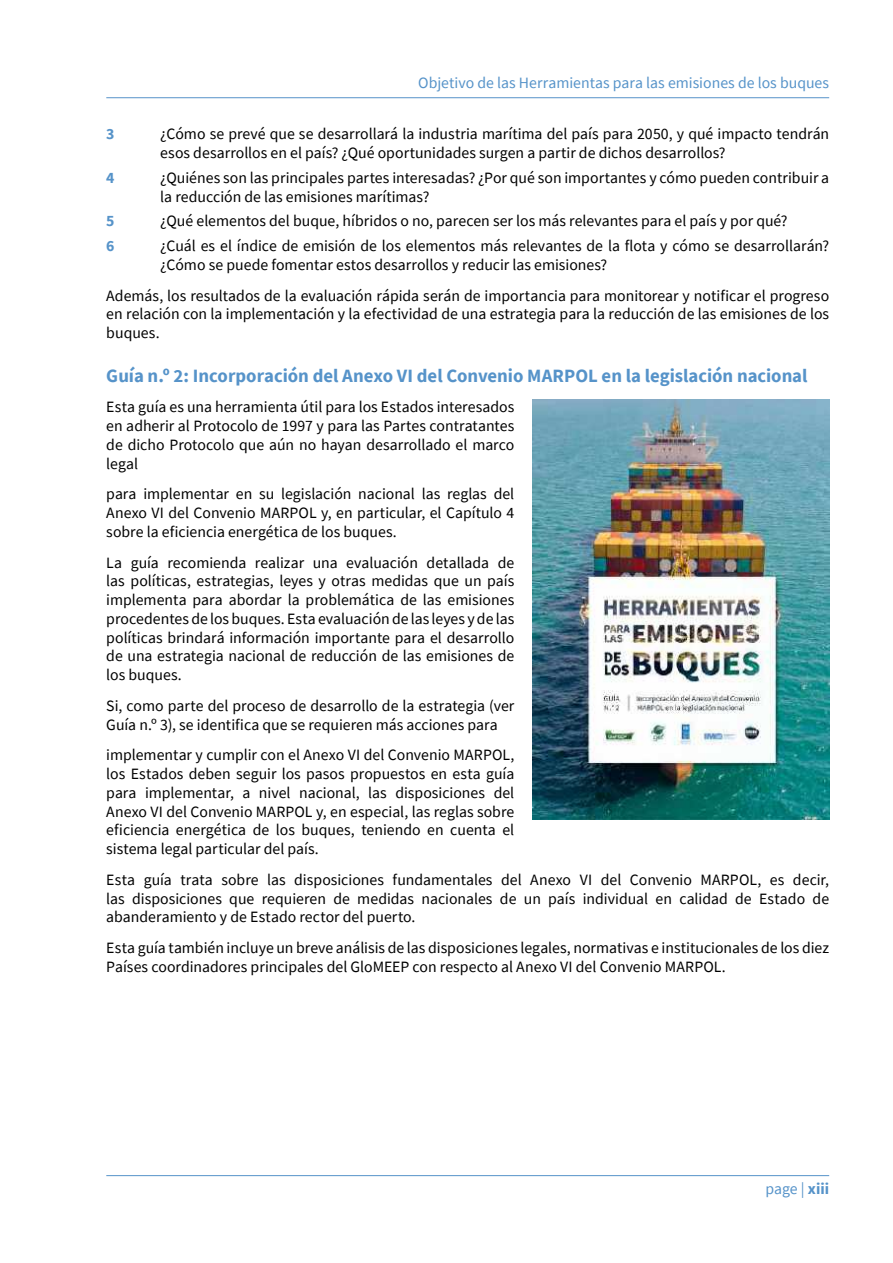
<style>
.page{position:relative;width:893px;height:1263px;background:#fff}
.page>*{position:absolute;margin:0;border:0;box-sizing:border-box;transform-origin:0 0}
.t1{font:700 18.75px "Source Sans Pro";color:#5693c9}
.t2{font:15.75px/18.8px "Source Sans Pro";color:#000;text-align:justify}
.t3{font:15.75px "Source Sans Pro";color:#5693c9}
.t4{font:700 15.75px "Source Sans Pro";color:#5693c9}
.s1{font-weight:700}
</style>
<div class="page">
<hr style="left:106px;top:97px;width:723px;height:1px;background:#5693c9">
<hr style="left:106px;top:1175px;width:723px;height:1px;background:#5693c9">
<img style="left:533px;top:400px;width:296px;height:420px">
<p class="t3" style="left:418px;top:73px;width:412px">Objetivo de las Herramientas para las emisiones de los buques</p>
<p class="t4" style="left:106px;top:123px;width:10px">3</p>
<p class="t2" style="left:160px;top:125px;width:670px">¿Cómo se prevé que se desarrollará la industria marítima del país para 2050, y qué impacto tendrán esos desarrollos en el país? ¿Qué oportunidades surgen a partir de dichos desarrollos?</p>
<p class="t4" style="left:106px;top:167px;width:10px">4</p>
<p class="t2" style="left:160px;top:168px;width:670px">¿Quiénes son las principales partes interesadas? ¿Por qué son importantes y cómo pueden contribuir a la reducción de las emisiones marítimas?</p>
<p class="t4" style="left:106px;top:210px;width:10px">5</p>
<p class="t2" style="left:160px;top:212px;width:629px">¿Qué elementos del buque, híbridos o no, parecen ser los más relevantes para el país y por qué?</p>
<p class="t4" style="left:106px;top:235px;width:10px">6</p>
<p class="t2" style="left:160px;top:236px;width:670px">¿Cuál es el índice de emisión de los elementos más relevantes de la flota y cómo se desarrollarán? ¿Cómo se puede fomentar estos desarrollos y reducir las emisiones?</p>
<p class="t2" style="left:106px;top:286px;width:724px">Además, los resultados de la evaluación rápida serán de importancia para monitorear y notificar el progreso en relación con la implementación y la efectividad de una estrategia para la reducción de las emisiones de los buques.</p>
<p class="t1" style="left:106px;top:363px;width:703px">Guía n.º 2: Incorporación del Anexo VI del Convenio MARPOL en la legislación nacional</p>
<p class="t2" style="left:106px;top:398px;width:410px">Esta guía es una herramienta útil para los Estados interesados en adherir al Protocolo de 1997 y para las Partes contratantes de dicho Protocolo que aún no hayan desarrollado el marco legal</p>
<p class="t2" style="left:106px;top:485px;width:410px">para implementar en su legislación nacional las reglas del Anexo VI del Convenio MARPOL y, en particular, el Capítulo 4 sobre la eficiencia energética de los buques.</p>
<p class="t2" style="left:106px;top:553px;width:410px">La guía recomienda realizar una evaluación detallada de las políticas, estrategias, leyes y otras medidas que un país implementa para abordar la problemática de las emisiones procedentes de los buques. Esta evaluación de las leyes y de las políticas brindará información importante para el desarrollo de una estrategia nacional de reducción de las emisiones de los buques.</p>
<p class="t2" style="left:106px;top:696px;width:410px">Si, como parte del proceso de desarrollo de la estrategia (ver<br>Guía n.º 3), se identifica que se requieren más acciones para</p>
<p class="t2" style="left:106px;top:746px;width:410px">implementar y cumplir con el Anexo VI del Convenio MARPOL, los Estados deben seguir los pasos propuestos en esta guía para implementar, a nivel nacional, las disposiciones del Anexo VI del Convenio MARPOL y, en especial, las reglas sobre eficiencia energética de los buques, teniendo en cuenta el sistema legal particular del país.</p>
<p class="t2" style="left:106px;top:870px;width:724px">Esta guía trata sobre las disposiciones fundamentales del Anexo VI del Convenio MARPOL, es decir, las disposiciones que requieren de medidas nacionales de un país individual en calidad de Estado de abanderamiento y de Estado rector del puerto.</p>
<p class="t2" style="left:106px;top:938px;width:724px">Esta guía también incluye un breve análisis de las disposiciones legales, normativas e institucionales de los diez<br>Países coordinadores principales del GloMEEP con respecto al Anexo VI del Convenio MARPOL.</p>
<p class="t3" style="left:765px;top:1179px;width:65px">page | <span class="s1">xiii</span></p>
</div>
